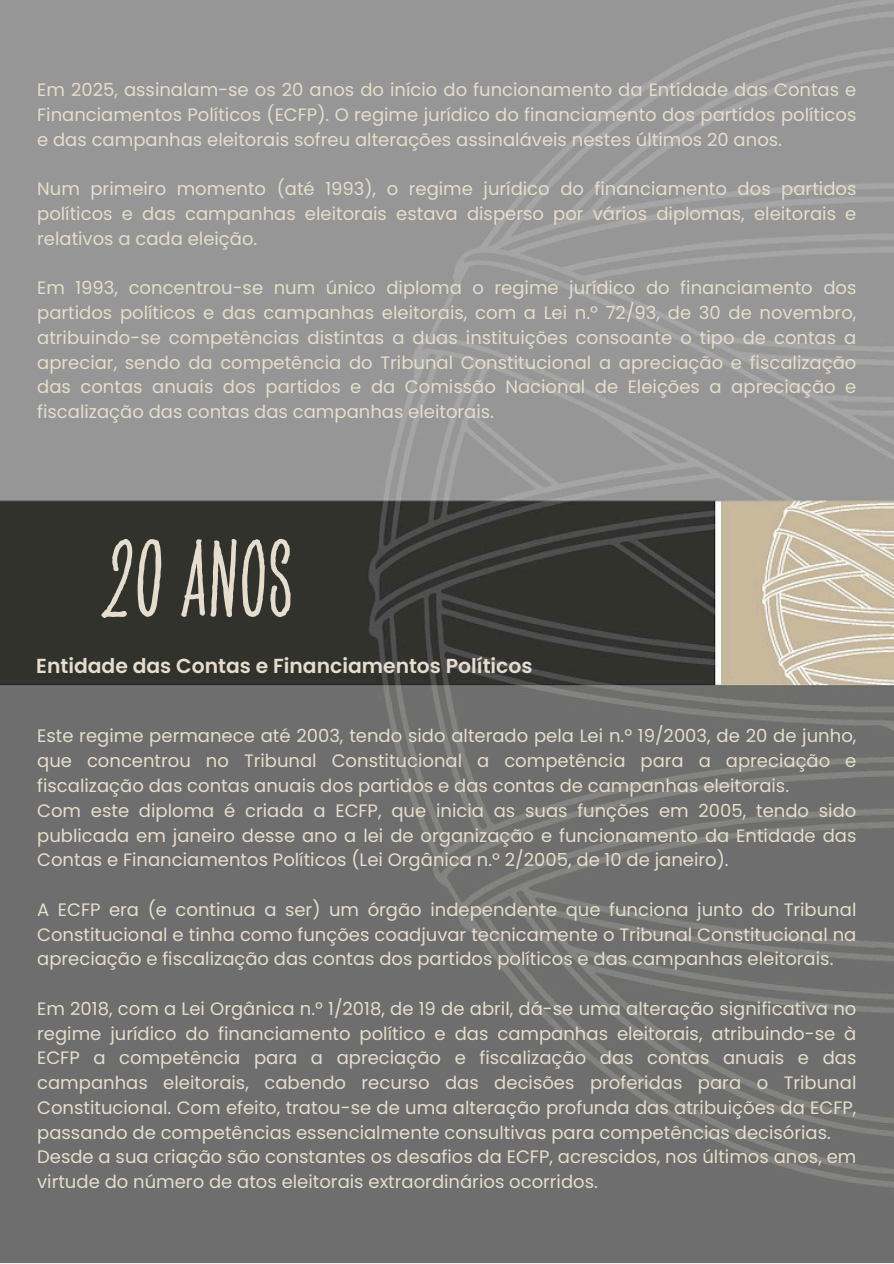
<style>
.page{position:relative;width:894px;height:1264px;background:#fff}
.page>*{position:absolute;margin:0;border:0;box-sizing:border-box;transform-origin:0 0}
.t1{font:condensed 111px "Six Hands";color:#e5ddcd}
.t2{font:600 20.25px "Poppins";color:#e5ddcd}
.t3{font:18px/24.8px "Poppins";color:#e5ddcd;text-align:justify}
</style>
<div class="page">
<img style="left:0;top:0;width:893px;height:1262px">
<p class="t3" style="left:37px;top:78px;width:820px">Em 2025, assinalam-se os 20 anos do início do funcionamento da Entidade das Contas e Financiamentos Políticos (ECFP). O regime jurídico do financiamento dos partidos políticos e das campanhas eleitorais sofreu alterações assinaláveis nestes últimos 20 anos.</p>
<p class="t3" style="left:37px;top:177px;width:820px">Num primeiro momento (até 1993), o regime jurídico do financiamento dos partidos políticos e das campanhas eleitorais estava disperso por vários diplomas, eleitorais e relativos a cada eleição.</p>
<p class="t3" style="left:37px;top:276px;width:820px">Em 1993, concentrou-se num único diploma o regime jurídico do financiamento dos partidos políticos e das campanhas eleitorais, com a Lei n.º 72/93, de 30 de novembro, atribuindo-se competências distintas a duas instituições consoante o tipo de contas a apreciar, sendo da competência do Tribunal Constitucional a apreciação e fiscalização das contas anuais dos partidos e da Comissão Nacional de Eleições a apreciação e fiscalização das contas das campanhas eleitorais.</p>
<p class="t1" style="left:103px;top:502px;width:192px">20 ANOS</p>
<p class="t2" style="left:36px;top:651px;width:497px">Entidade das Contas e Financiamentos Políticos</p>
<p class="t3" style="left:37px;top:723px;width:820px">Este regime permanece até 2003, tendo sido alterado pela Lei n.º 19/2003, de 20 de junho, que concentrou no Tribunal Constitucional a competência para a apreciação e fiscalização das contas anuais dos partidos e das contas de campanhas eleitorais.</p>
<h1 class="t3" style="left:37px;top:798px;width:820px">Com este diploma é criada a ECFP, que inicia as suas funções em 2005, tendo sido publicada em janeiro desse ano a lei de organização e funcionamento da Entidade das Contas e Financiamentos Políticos (Lei Orgânica n.º 2/2005, de 10 de janeiro).</h1>
<h2 class="t3" style="left:37px;top:897px;width:820px">A ECFP era (e continua a ser) um órgão independente que funciona junto do Tribunal Constitucional e tinha como funções coadjuvar tecnicamente o Tribunal Constitucional na apreciação e fiscalização das contas dos partidos políticos e das campanhas eleitorais.</h2>
<p class="t3" style="left:37px;top:996px;width:820px">Em 2018, com a Lei Orgânica n.º 1/2018, de 19 de abril, dá-se uma alteração significativa no regime jurídico do financiamento político e das campanhas eleitorais, atribuindo-se à ECFP a competência para a apreciação e fiscalização das contas anuais e das campanhas eleitorais, cabendo recurso das decisões proferidas para o Tribunal Constitucional. Com efeito, tratou-se de uma alteração profunda das atribuições da ECFP, passando de competências essencialmente consultivas para competências decisórias.</p>
<p class="t3" style="left:37px;top:1144px;width:820px">Desde a sua criação são constantes os desafios da ECFP, acrescidos, nos últimos anos, em virtude do número de atos eleitorais extraordinários ocorridos.</p>
</div>
